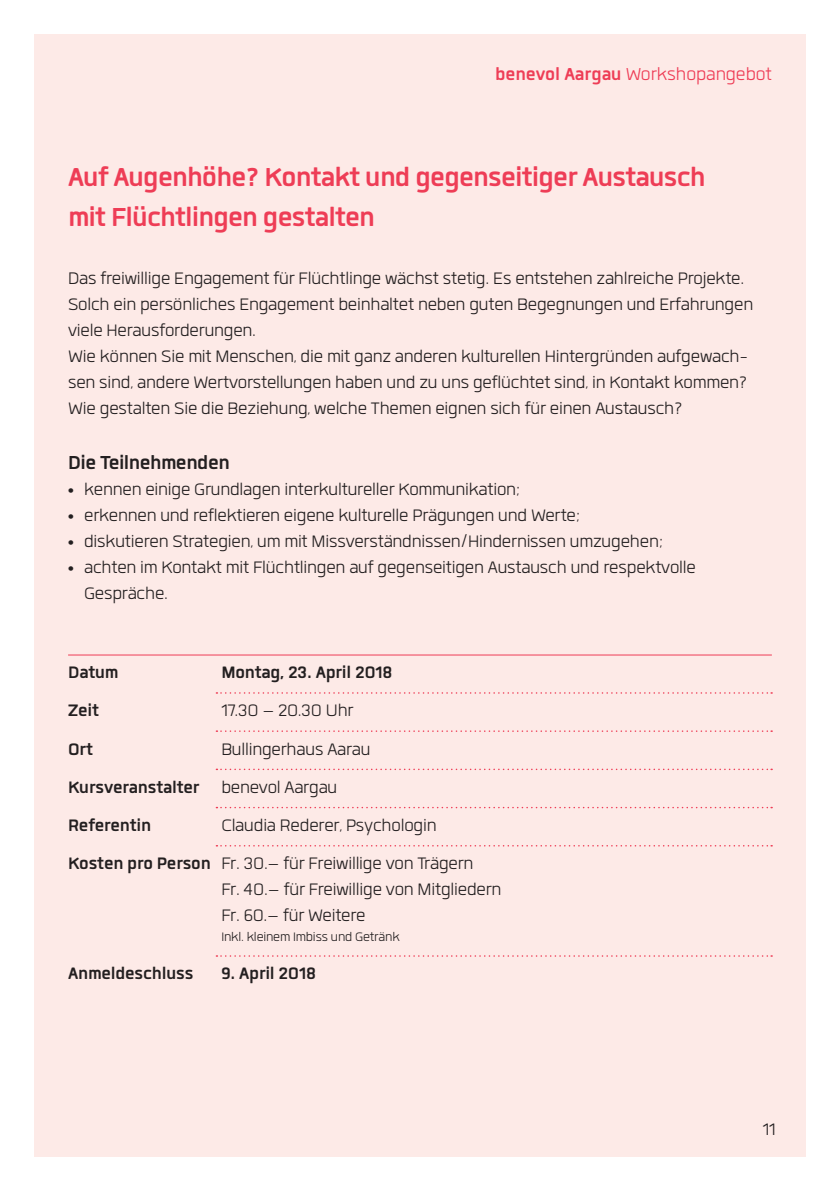
<style>
.page{position:relative;width:840px;height:1191px;background:#fff}
.page>*{position:absolute;margin:0;border:0;box-sizing:border-box;transform-origin:0 0}
.t1{font:700 36px/40px "Quan";letter-spacing:-.025em;color:#ee3d56}
.t2{font:700 26px "Quan";letter-spacing:-.02em;color:#231f20}
.t3{font:300 24px "Quan";letter-spacing:-.005em;color:#ee3d56}
.t4{font:300 23px/26px "Quan";letter-spacing:-.01em;color:#231f20}
.t5{font:700 23px "Quan";letter-spacing:-.01em;color:#231f20}
.t6{font:300 17px "Quan";letter-spacing:-.01em;color:#231f20}
.s1{font-weight:700}
.s2{font-family:"Arial";font-weight:700;font-size:16px}
</style>
<div class="page">
<div style="left:34px;top:34px;width:771px;height:1123px;background:#fdeae7"></div>
<hr style="left:68px;top:654px;width:703px;height:1px;background:#ee3d56">
<svg style="left:216px;top:692px;width:555px;height:1px"></svg>
<svg style="left:216px;top:730px;width:555px;height:2px"></svg>
<svg style="left:216px;top:768px;width:555px;height:2px"></svg>
<svg style="left:216px;top:807px;width:555px;height:1px"></svg>
<svg style="left:216px;top:845px;width:555px;height:1px"></svg>
<svg style="left:216px;top:955px;width:555px;height:1px"></svg>
<p class="t3" style="left:495px;top:63px;width:278px"><span class="s1">benevol Aargau</span> Workshopangebot</p>
<h1 class="t1" style="left:68px;top:156px;width:638px">Auf Augenhöhe? Kontakt und gegenseitiger Austausch mit Flüchtlingen gestalten</h1>
<p class="t4" style="left:68px;top:265px;width:686px">Das freiwillige Engagement für Flüchtlinge wächst stetig. Es entstehen zahlreiche Projekte.<br>Solch ein persönliches Engagement beinhaltet neben guten Begegnungen und Erfahrungen viele Herausforderungen.<br>Wie können Sie mit Menschen, die mit ganz anderen kulturellen Hintergründen aufgewach&shy;sen sind, andere Wertvorstellungen haben und zu uns geflüchtet sind, in Kontakt kommen?<br>Wie gestalten Sie die Beziehung, welche Themen eignen sich für einen Austausch?</p>
<p class="t2" style="left:68px;top:450px;width:163px">Die Teilnehmenden</p>
<p class="t4" style="left:68px;top:476px;width:453px"><span class="s2">•</span> kennen einige Grundlagen interkultureller Kommunikation;</p>
<p class="t4" style="left:68px;top:502px;width:513px"><span class="s2">•</span> erkennen und reflektieren eigene kulturelle Prägungen und Werte;</p>
<p class="t4" style="left:68px;top:528px;width:596px"><span class="s2">•</span> diskutieren Strategien, um mit Missverständnissen/Hindernissen umzugehen;</p>
<p class="t4" style="left:84px;top:554px;width:613px;text-indent:-16px"><span class="s2">•</span> achten im Kontakt mit Flüchtlingen auf gegenseitigen Austausch und respektvolle<br>Gespräche.</p>
<p class="t5" style="left:68px;top:661px;width:52px">Datum</p>
<p class="t5" style="left:221px;top:661px;width:173px">Montag, 23. April 2018</p>
<p class="t5" style="left:68px;top:699px;width:32px">Zeit</p>
<p class="t4" style="left:221px;top:697px;width:134px">17.30 – 20.30 Uhr</p>
<p class="t5" style="left:68px;top:737px;width:27px">Ort</p>
<p class="t4" style="left:68px;top:729px;width:304px;line-height:38.2px;text-indent:153px">Bullingerhaus Aarau<br><span class="s1">Kursveranstalter</span> benevol Aargau<br><span class="s1">Referentin</span></p>
<p class="t4" style="left:68px;top:806px;width:406px;line-height:38.2px;text-indent:153px">Claudia Rederer, Psychologin<br><span class="s1">Kosten pro Person</span> Fr. 30.– für Freiwillige von Trägern</p>
<p class="t4" style="left:221px;top:876px;width:281px">Fr. 40.– für Freiwillige von Mitgliedern<br>Fr. 60.– für Weitere</p>
<p class="t6" style="left:221px;top:929px;width:180px">Inkl. kleinem Imbiss und Getränk</p>
<p class="t5" style="left:68px;top:962px;width:249px">Anmeldeschluss 9. April 2018</p>
<p class="t4" style="left:762px;top:1115px;width:14px">11</p>
</div>
